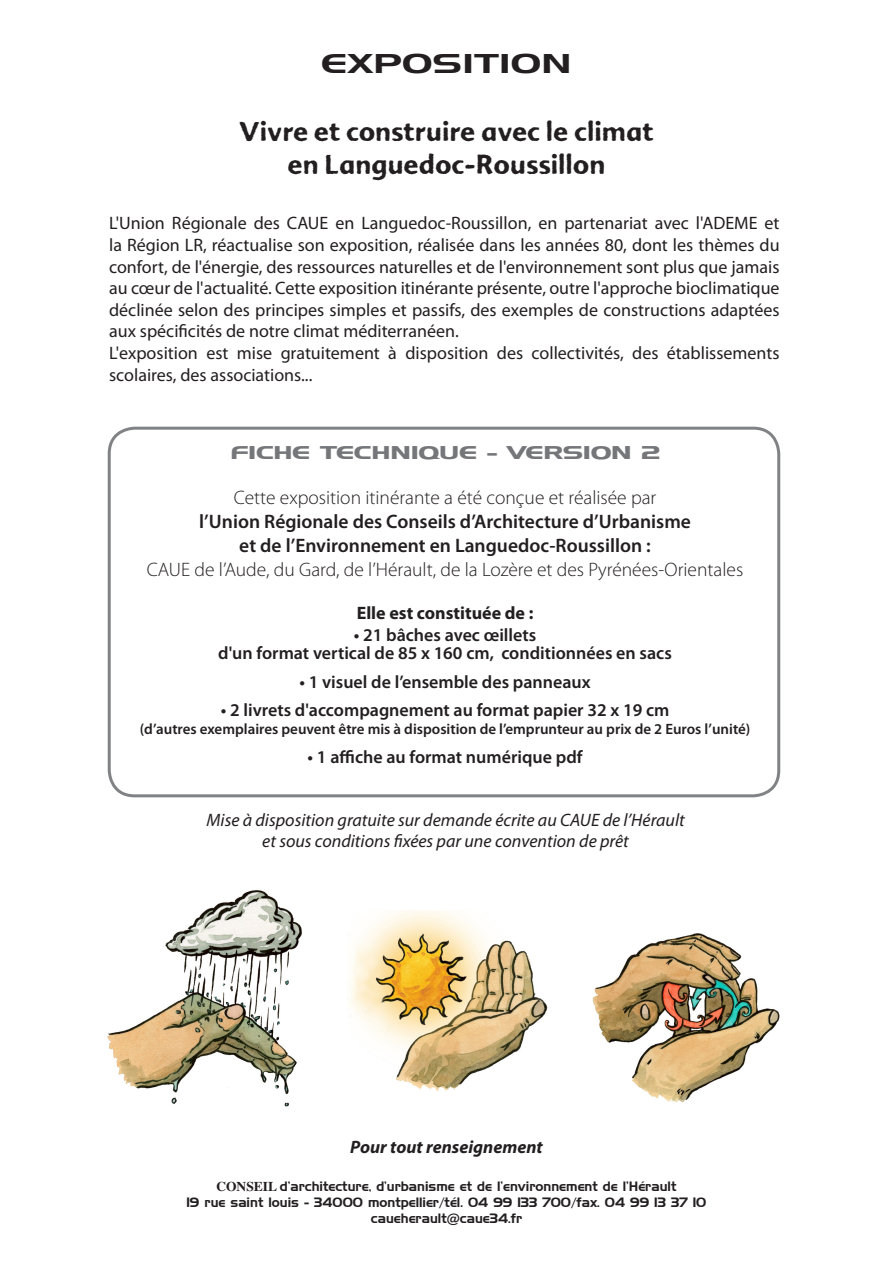
<style>
.page{position:relative;width:893px;height:1263px;background:#fff}
.page>*{position:absolute;margin:0;border:0;box-sizing:border-box;transform-origin:0 0}
.t1{font:27px "Advert Rough Three";color:#231f20}
.t2{font:27px "Hanzel Extended Normal";color:#231f20}
.t3{font:300 19.5px "Myriad Pro";color:#231f20}
.t4{font:600 19.5px "Myriad Pro";color:#231f20}
.t5{font:18px/21.6px "Myriad Pro";color:#231f20;text-align:justify}
.t6{font:600 18px "Myriad Pro";color:#231f20}
.t7{font:italic 18px "Myriad Pro";color:#231f20}
.t8{font:700 18px "Hanzel Extended";color:#757679}
.t9{font:italic 700 18px "Myriad Pro";color:#231f20}
.t10{font:700 18px "Myriad Pro";color:#231f20}
.t11{font:600 15px "Myriad Pro";color:#231f20}
.t12{font:13.5px "Hanzel Normal";color:#231f20}
.s1{font-family:"Times";font-weight:700}
</style>
<div class="page">
<div style="left:108px;top:427px;width:672px;height:370px;border:3px solid #808285;border-radius:26px"></div>
<img style="left:107px;top:890px;width:195px;height:217px">
<img style="left:349px;top:910px;width:199px;height:181px">
<img style="left:592px;top:933px;width:188px;height:170px">
<p class="t2" style="left:321px;top:48px;width:252px">EXPOSITION</p>
<p class="t1" style="left:239px;top:116px;width:416px">Vivre et construire avec le climat</p>
<p class="t1" style="left:288px;top:148px;width:319px">en Languedoc-Roussillon</p>
<p class="t5" style="left:109px;top:212px;width:672px">L'Union Régionale des CAUE en Languedoc-Roussillon, en partenariat avec l'ADEME et la Région LR, réactualise son exposition, réalisée dans les années 80, dont les thèmes du confort, de l'énergie, des ressources naturelles et de l'environnement sont plus que jamais au cœur de l'actualité. Cette exposition itinérante présente, outre l'approche bioclimatique déclinée selon des principes simples et passifs, des exemples de constructions adaptées aux spécificités de notre climat méditerranéen.</p>
<p class="t5" style="left:109px;top:342px;width:672px">L'exposition est mise gratuitement à disposition des collectivités, des établissements scolaires, des associations...</p>
<p class="t8" style="left:230px;top:441px;width:431px">FICHE TECHNIQUE - VERSION 2</p>
<p class="t3" style="left:234px;top:487px;width:424px">Cette exposition itinérante a été conçue et réalisée par</p>
<p class="t4" style="left:199px;top:509px;width:493px">l’Union Régionale des Conseils d’Architecture d’Urbanisme</p>
<p class="t4" style="left:239px;top:533px;width:413px">et de l’Environnement en Languedoc-Roussillon :</p>
<p class="t3" style="left:147px;top:559px;width:598px">CAUE de l’Aude, du Gard, de l’Hérault, de la Lozère et des Pyrénées-Orientales</p>
<p class="t10" style="left:357px;top:602px;width:178px">Elle est constituée de :</p>
<p class="t6" style="left:354px;top:623px;width:184px">• 21 bâches avec œillets</p>
<p class="t6" style="left:218px;top:641px;width:455px">d'un format vertical de 85 x 160 cm, conditionnées en sacs</p>
<p class="t6" style="left:299px;top:670px;width:293px">• 1 visuel de l’ensemble des panneaux</p>
<p class="t6" style="left:221px;top:698px;width:450px">• 2 livrets d'accompagnement au format papier 32 x 19 cm</p>
<p class="t11" style="left:140px;top:719px;width:612px">(d’autres exemplaires peuvent être mis à disposition de l’emprunteur au prix de 2 Euros l’unité)</p>
<p class="t6" style="left:308px;top:745px;width:276px">• 1 affiche au format numérique pdf</p>
<p class="t7" style="left:206px;top:808px;width:480px">Mise à disposition gratuite sur demande écrite au CAUE de l’Hérault</p>
<p class="t7" style="left:262px;top:830px;width:368px">et sous conditions fixées par une convention de prêt</p>
<p class="t9" style="left:350px;top:1135px;width:194px">Pour tout renseignement</p>
<p class="t12" style="left:216px;top:1178px;width:462px"><span class="s1">CONSEIL</span> d’architecture, d’urbanisme et de l’environnement de l’Hérault</p>
<p class="t12" style="left:187px;top:1194px;width:521px">19 rue saint louis - 34000 montpellier/tél. 04 99 133 700/fax. 04 99 13 37 10</p>
<p class="t12" style="left:371px;top:1210px;width:153px">caueherault@caue34.fr</p>
</div>
